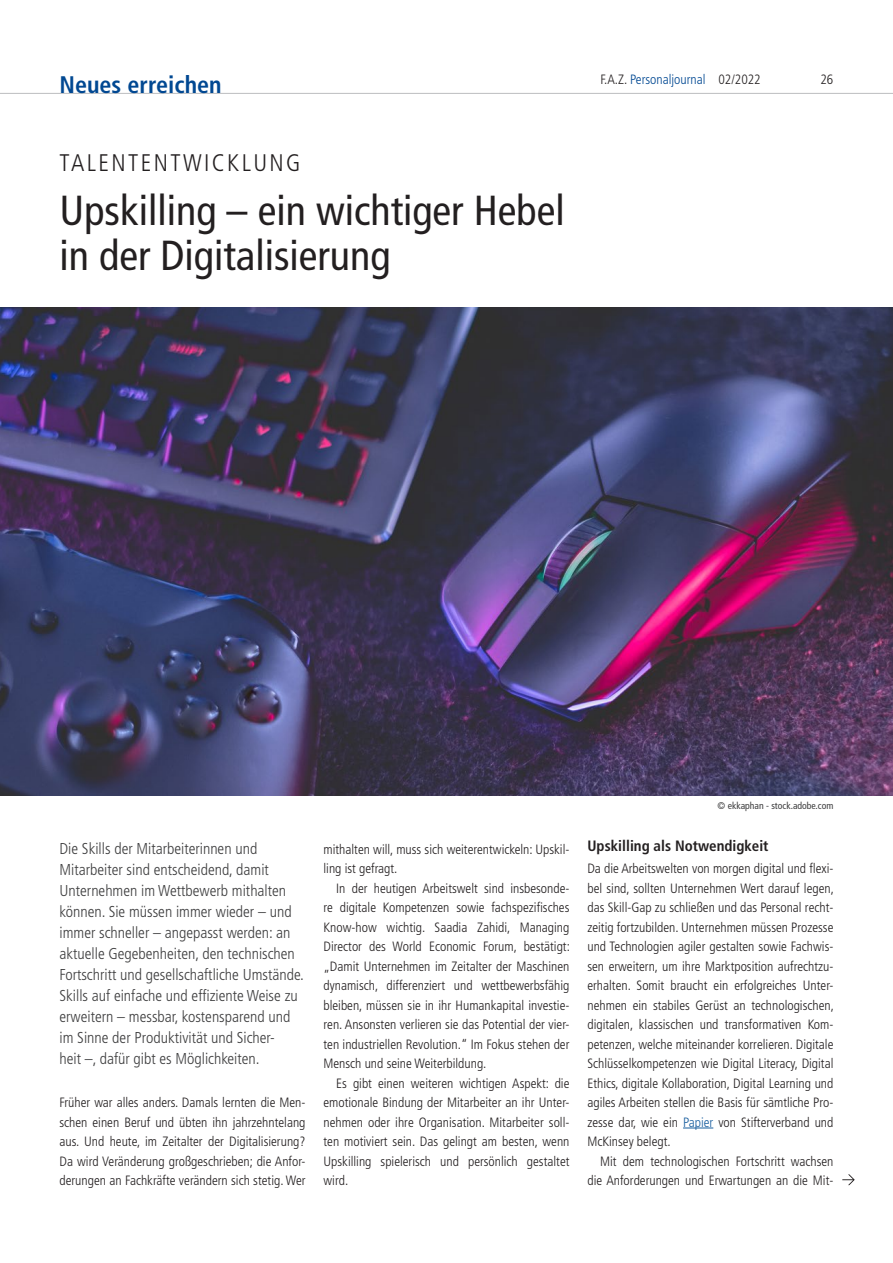
<style>
.page{position:relative;width:893px;height:1263px;background:#fff}
.page>*{position:absolute;margin:0;border:0;box-sizing:border-box;transform-origin:0 0}
.t1{font:condensed 42px/45px "Frutiger LT Std";color:#231f20}
.t2{font:300 condensed 24px "Frutiger LT Std";letter-spacing:.1em;color:#231f20}
.t3{font:700 condensed 24px "Frutiger LT Std";color:#014892}
.t4{font:300 condensed 15.75px/21px "Frutiger LT Std";color:#3e3e3f}
.t5{font:700 condensed 15px "Frutiger LT Std";color:#231f20}
.t6{font:300 condensed 13.5px/19.5px "Frutiger LT Std";color:#231f20;text-align:justify}
.t7{font:300 condensed 13.5px "Frutiger LT Std";color:#014892}
.t8{font:condensed 9.75px "Frutiger LT Std";color:#3e3e3f}
.s1{color:#231f20}
.s2{color:#175d9e}
</style>
<div class="page">
<hr style="left:0;top:93px;width:893px;height:1px;background:#bcbdc0">
<svg style="left:842px;top:1174px;width:13px;height:11px"></svg>
<img style="left:0;top:308px;width:893px;height:487px">
<hr style="left:683px;top:1128px;width:30px;height:1px;background:#175d9e">
<h2 class="t3" style="left:60px;top:70px;width:164px">Neues erreichen</h2>
<h2 class="t2" style="left:60px;top:149px;width:242px">TALENTENTWICKLUNG</h2>
<h1 class="t1" style="left:60px;top:188px;width:507px">Upskilling – ein wichtiger Hebel in der Digitalisierung</h1>
<p class="t7" style="left:600px;top:72px;width:162px"><span class="s1">F.A.Z.</span> Personaljournal <span class="s1">02/2022</span></p>
<p class="t6" style="left:820px;top:70px;width:14px">26</p>
<p class="t4" style="left:60px;top:838px;width:246px">Die Skills der Mitarbeiterinnen und Mitarbeiter sind entscheidend, damit Unternehmen im Wettbewerb mithalten können. Sie müssen immer wieder – und immer schneller – angepasst werden: an aktuelle Gegebenheiten, den technischen Fortschritt und gesellschaftliche Umstände.<br>Skills auf einfache und effiziente Weise zu erweitern – messbar, kostensparend und im Sinne der Produktivität und Sicher-<br>heit –, dafür gibt es Möglichkeiten.</p>
<p class="t6" style="left:60px;top:1093px;width:247px">Früher war alles anders. Damals lernten die Men&shy;schen einen Beruf und übten ihn jahrzehntelang aus. Und heute, im Zeitalter der Digitalisierung?<br>Da wird Veränderung großgeschrieben; die Anfor&shy;derungen an Fachkräfte verändern sich stetig. Wer</p>
<p class="t6" style="left:323px;top:839px;width:247px">mithalten will, muss sich weiterentwickeln: Upskil&shy;ling ist gefragt.</p>
<p class="t6" style="left:323px;top:878px;width:248px;text-indent:13px">In der heutigen Arbeitswelt sind insbesonde&shy;re digitale Kompetenzen sowie fachspezifisches Know-how wichtig. Saadia Zahidi, Managing Director des World Economic Forum, bestätigt: „Damit Unternehmen im Zeitalter der Maschinen dynamisch, differenziert und wettbewerbsfähig bleiben, müssen sie in ihr Humankapital investie&shy;ren. Ansonsten verlieren sie das Potential der vier&shy;ten industriellen Revolution.“ Im Fokus stehen der Mensch und seine Weiterbildung.</p>
<p class="t6" style="left:323px;top:1073px;width:247px;text-indent:13px">Es gibt einen weiteren wichtigen Aspekt: die emotionale Bindung der Mitarbeiter an ihr Unter&shy;nehmen oder ihre Organisation. Mitarbeiter soll&shy;ten motiviert sein. Das gelingt am besten, wenn Upskilling spielerisch und persönlich gestaltet wird.</p>
<p class="t8" style="left:717px;top:799px;width:117px">© ekkaphan - stock.adobe.com</p>
<p class="t5" style="left:587px;top:836px;width:183px">Upskilling als Notwendigkeit</p>
<p class="t6" style="left:587px;top:859px;width:248px">Da die Arbeitswelten von morgen digital und flexi&shy;bel sind, sollten Unternehmen Wert darauf legen, das Skill-Gap zu schließen und das Personal recht&shy;zeitig fortzubilden. Unternehmen müssen Prozesse und Technologien agiler gestalten sowie Fachwis&shy;sen erweitern, um ihre Marktposition aufrechtzu&shy;erhalten. Somit braucht ein erfolgreiches Unter&shy;nehmen ein stabiles Gerüst an technologischen, digitalen, klassischen und transformativen Kom&shy;petenzen, welche miteinander korrelieren. Digitale Schlüsselkompetenzen wie Digital Literacy, Digital Ethics, digitale Kollaboration, Digital Learning und agiles Arbeiten stellen die Basis für sämtliche Pro&shy;zesse dar, wie ein <span class="s2">Papier</span> von Stifterverband und McKinsey belegt.</p>
<p class="t6" style="left:587px;top:1151px;width:247px;text-align:right">Mit dem technologischen Fortschritt wachsen die Anforderungen und Erwartungen an die Mit-</p>
</div>
